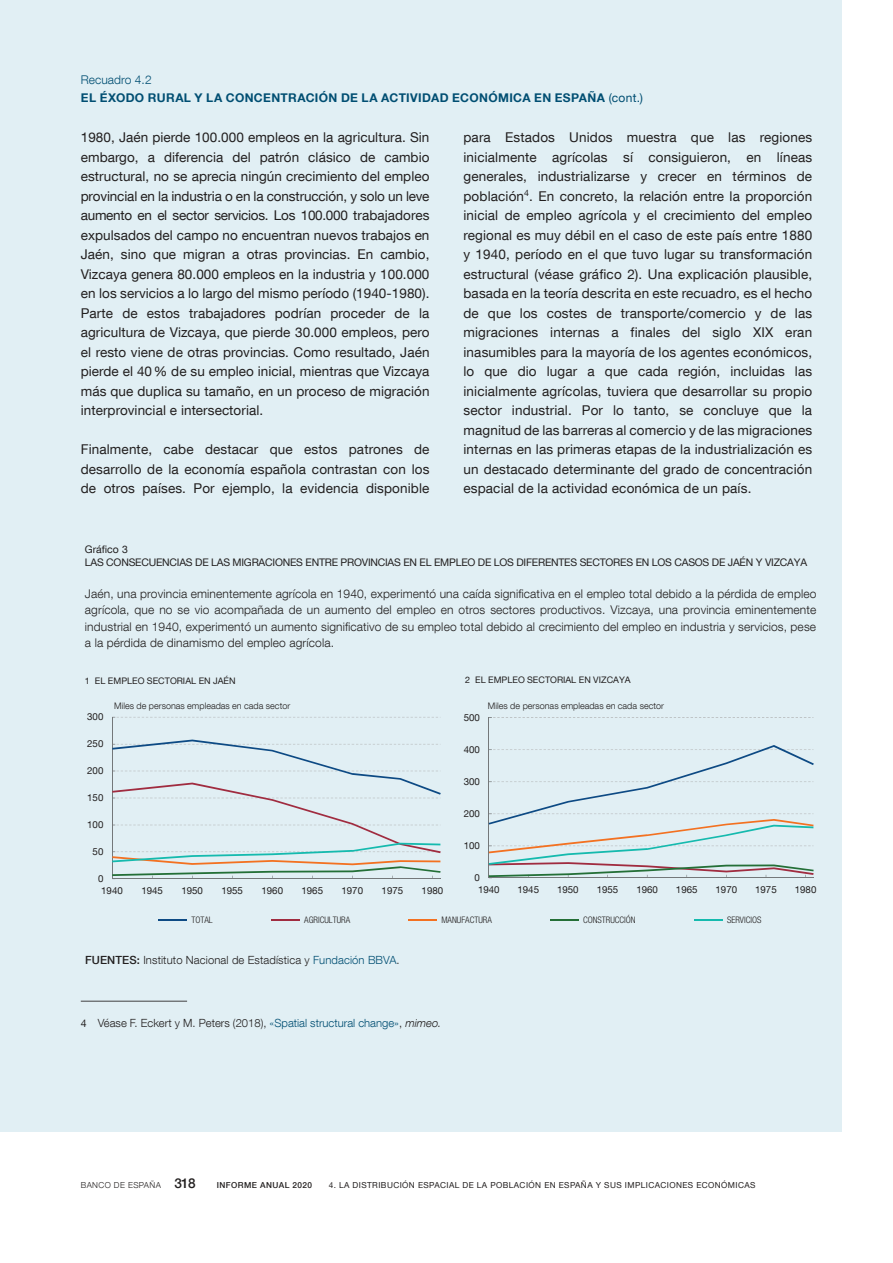
<style>
.page{position:relative;width:893px;height:1263px;background:#fff}
.page>*{position:absolute;margin:0;border:0;box-sizing:border-box;transform-origin:0 0}
.t1{font:13.5px/19.5px "Bd E Neue Helvetica";letter-spacing:.01em;color:#221f1f;text-align:justify}
.t2{font:300 12px/16.5px "Bd E Neue Helvetica";letter-spacing:.01em;color:#221f1f;text-align:justify}
.t3{font:700 12px/18px "Bd E Neue Helvetica";letter-spacing:.03em;color:#004e72}
.t4{font:300 11.25px "Bd E Neue Helvetica";color:#221f1f}
.t5{font:10.5px/12.6px "Bd E Neue Helvetica";letter-spacing:-.02em;color:#221f1f}
.t6{font:9.75px "Bd E Neue Helvetica";color:#221f1f}
.t7{font:300 9px "Bd E Neue Helvetica";color:#221f1f}
.t8{font:9px "Bd E Neue Helvetica";color:#221f1f}
.t9{font:300 condensed 9px "Bd E Neue Helvetica";color:#221f1f}
.t10{font:8.25px "Bd E Neue Helvetica";letter-spacing:.05em;color:#221f1f}
.t11{font:300 8.25px "Bd E Neue Helvetica";letter-spacing:.05em;color:#221f1f}
.t12{font:500 8.25px "Bd E Neue Helvetica";letter-spacing:.05em;color:#221f1f}
.s1{font-weight:300}
.s2{font-weight:400}
.s3{font-weight:500}
.s4{color:#004e72}
.s5{font-weight:400;font-size:10.5px}
.s6{font-style:italic}
.s7{font-weight:500;font-size:13.5px}
</style>
<div class="page">
<div style="left:0;top:0;width:842px;height:1131px;background:#e1eff4"></div>
<hr style="left:81px;top:1001px;width:106px;height:1px;background:#404041">
<svg style="left:112px;top:717px;width:329px;height:162px"></svg>
<svg style="left:489px;top:717px;width:325px;height:162px"></svg>
<hr style="left:158px;top:919px;width:29px;height:2px;background:#0d4a84">
<hr style="left:271px;top:919px;width:29px;height:2px;background:#a02c40">
<hr style="left:408px;top:919px;width:29px;height:2px;background:#f37121">
<hr style="left:550px;top:919px;width:29px;height:2px;background:#246f37">
<hr style="left:694px;top:919px;width:28px;height:2px;background:#15baae">
<p class="t3" style="left:81px;top:71px;width:564px"><span class="s1">Recuadro 4.2<br></span>EL ÉXODO RURAL Y LA CONCENTRACIÓN DE LA ACTIVIDAD ECONÓMICA EN ESPAÑA <span class="s2">(cont.)</span></p>
<p class="t1" style="left:81px;top:129px;width:350px">1980, Jaén pierde 100.000 empleos en la agricultura. Sin embargo, a diferencia del patrón clásico de cambio estructural, no se aprecia ningún crecimiento del empleo provincial en la industria o en la construcción, y solo un leve aumento en el sector servicios. Los 100.000 trabajadores expulsados del campo no encuentran nuevos trabajos en Jaén, sino que migran a otras provincias. En cambio, Vizcaya genera 80.000 empleos en la industria y 100.000 en los servicios a lo largo del mismo período (1940‑1980).<br>Parte de estos trabajadores podrían proceder de la agricultura de Vizcaya, que pierde 30.000 empleos, pero el resto viene de otras provincias. Como resultado, Jaén pierde el 40 % de su empleo inicial, mientras que Vizcaya más que duplica su tamaño, en un proceso de migración interprovincial e intersectorial.</p>
<p class="t1" style="left:81px;top:441px;width:350px">Finalmente, cabe destacar que estos patrones de desarrollo de la economía española contrastan con los de otros países. Por ejemplo, la evidencia disponible</p>
<p class="t1" style="left:463px;top:128px;width:350px">para Estados Unidos muestra que las regiones inicialmente agrícolas sí consiguieron, en líneas generales, industrializarse y crecer en términos de población<sup>4</sup>. En concreto, la relación entre la proporción inicial de empleo agrícola y el crecimiento del empleo regional es muy débil en el caso de este país entre 1880 y 1940, período en el que tuvo lugar su transformación estructural (véase gráfico 2). Una explicación plausible, basada en la teoría descrita en este recuadro, es el hecho de que los costes de transporte/comercio y de las migraciones internas a finales del siglo XIX eran inasumibles para la mayoría de los agentes económicos, lo que dio lugar a que cada región, incluidas las inicialmente agrícolas, tuviera que desarrollar su propio sector industrial. Por lo tanto, se concluye que la magnitud de las barreras al comercio y de las migraciones internas en las primeras etapas de la industrialización es un destacado determinante del grado de concentración espacial de la actividad económica de un país.</p>
<p class="t5" style="left:85px;top:543px;width:724px">Gráfico 3<br>LAS CONSECUENCIAS DE LAS MIGRACIONES ENTRE PROVINCIAS EN EL EMPLEO DE LOS DIFERENTES SECTORES EN LOS CASOS DE JAÉN Y VIZCAYA</p>
<p class="t2" style="left:85px;top:585px;width:733px">Jaén, una provincia eminentemente agrícola en 1940, experimentó una caída significativa en el empleo total debido a la pérdida de empleo agrícola, que no se vio acompañada de un aumento del empleo en otros sectores productivos. Vizcaya, una provincia eminentemente industrial en 1940, experimentó un aumento significativo de su empleo total debido al crecimiento del empleo en industria y servicios, pese a la pérdida de dinamismo del empleo agrícola.</p>
<p class="t8" style="left:85px;top:675px;width:152px">1 EL EMPLEO SECTORIAL EN JAÉN</p>
<p class="t7" style="left:114px;top:703px;width:177px">Miles de personas empleadas en cada sector</p>
<p class="t6" style="left:87px;top:711px;width:18px">300</p>
<p class="t6" style="left:87px;top:738px;width:18px">250</p>
<p class="t6" style="left:87px;top:765px;width:18px">200</p>
<p class="t6" style="left:87px;top:792px;width:18px">150</p>
<p class="t6" style="left:87px;top:819px;width:18px">100</p>
<p class="t6" style="left:93px;top:846px;width:12px">50</p>
<p class="t6" style="left:98px;top:873px;width:7px">0</p>
<p class="t6" style="left:101px;top:885px;width:23px">1940</p>
<p class="t6" style="left:141px;top:885px;width:23px">1945</p>
<p class="t6" style="left:181px;top:885px;width:23px">1950</p>
<p class="t6" style="left:221px;top:885px;width:23px">1955</p>
<p class="t6" style="left:261px;top:885px;width:23px">1960</p>
<p class="t6" style="left:301px;top:885px;width:23px">1965</p>
<p class="t6" style="left:341px;top:885px;width:23px">1970</p>
<p class="t6" style="left:382px;top:885px;width:23px">1975</p>
<p class="t6" style="left:422px;top:885px;width:23px">1980</p>
<p class="t8" style="left:465px;top:675px;width:167px">2 EL EMPLEO SECTORIAL EN VIZCAYA</p>
<p class="t7" style="left:488px;top:703px;width:177px">Miles de personas empleadas en cada sector</p>
<p class="t6" style="left:464px;top:712px;width:18px">500</p>
<p class="t6" style="left:464px;top:744px;width:18px">400</p>
<p class="t6" style="left:464px;top:776px;width:18px">300</p>
<p class="t6" style="left:464px;top:808px;width:18px">200</p>
<p class="t6" style="left:464px;top:840px;width:18px">100</p>
<p class="t6" style="left:475px;top:872px;width:7px">0</p>
<p class="t6" style="left:478px;top:884px;width:23px">1940</p>
<p class="t6" style="left:517px;top:884px;width:23px">1945</p>
<p class="t6" style="left:557px;top:884px;width:23px">1950</p>
<p class="t6" style="left:597px;top:884px;width:23px">1955</p>
<p class="t6" style="left:636px;top:884px;width:23px">1960</p>
<p class="t6" style="left:676px;top:884px;width:23px">1965</p>
<p class="t6" style="left:716px;top:884px;width:23px">1970</p>
<p class="t6" style="left:755px;top:884px;width:23px">1975</p>
<p class="t6" style="left:795px;top:884px;width:23px">1980</p>
<p class="t9" style="left:192px;top:914px;width:23px">TOTAL</p>
<p class="t9" style="left:304px;top:914px;width:48px">AGRICULTURA</p>
<p class="t9" style="left:441px;top:914px;width:52px">MANUFACTURA</p>
<p class="t9" style="left:583px;top:914px;width:54px">CONSTRUCCIÓN</p>
<p class="t9" style="left:727px;top:914px;width:36px">SERVICIOS</p>
<p class="t4" style="left:85px;top:956px;width:316px"><span class="s3">FUENTES:</span> Instituto Nacional de Estadística y <span class="s4">Fundación BBVA</span>.</p>
<p class="t4" style="left:81px;top:1016px;width:362px"><span class="s5">4</span> Véase F. Eckert y M. Peters (2018), <span class="s4">«Spatial structural change»</span>, <span class="s6">mimeo.</span></p>
<p class="t11" style="left:81px;top:1182px;width:116px">BANCO DE ESPAÑA <span class="s7">318</span></p>
<p class="t12" style="left:217px;top:1180px;width:97px">INFORME ANUAL 2020</p>
<p class="t10" style="left:329px;top:1180px;width:428px">4. LA DISTRIBUCIÓN ESPACIAL DE LA POBLACIÓN EN ESPAÑA Y SUS IMPLICACIONES ECONÓMICAS</p>
</div>
